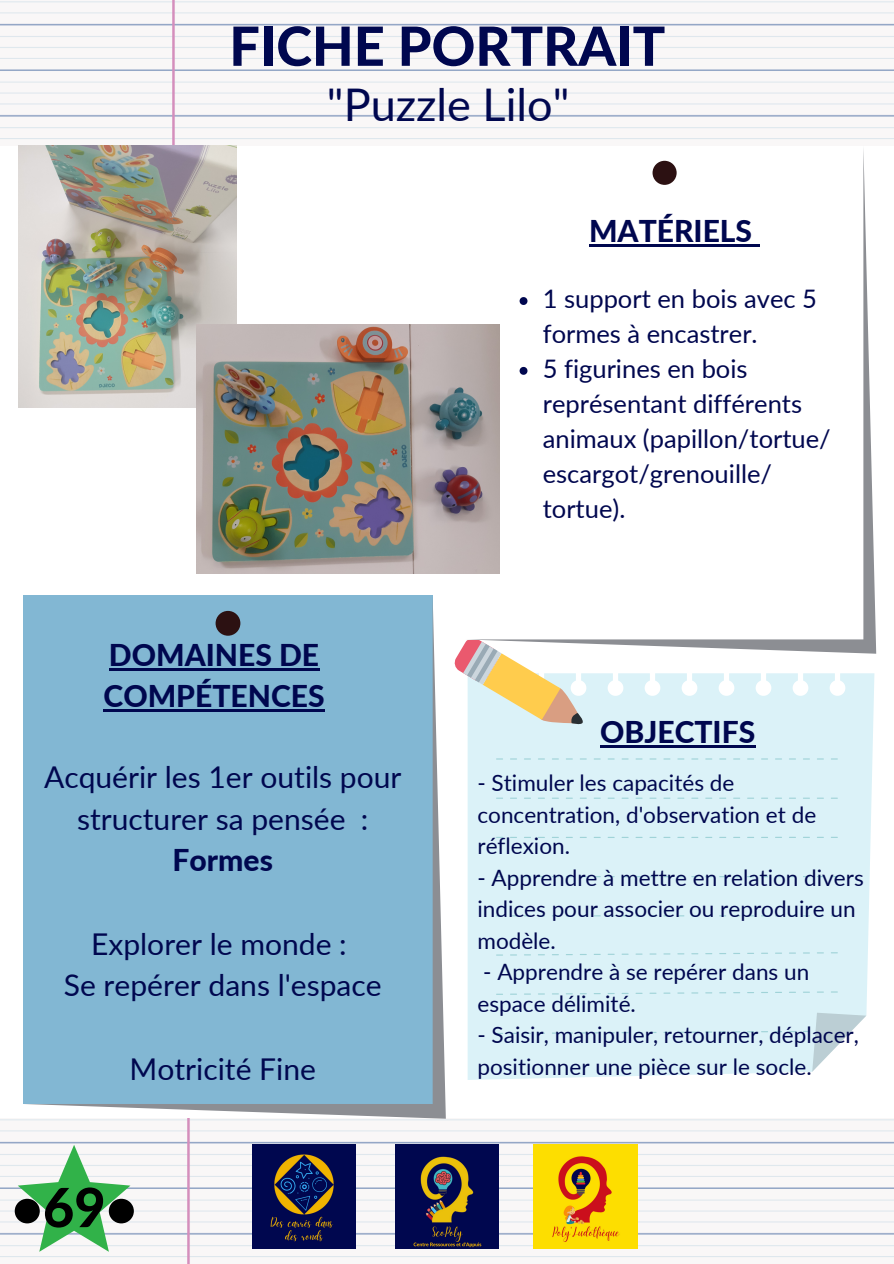
<style>
.page{position:relative;width:894px;height:1264px;background:#fff}
.page>*{position:absolute;margin:0;border:0;box-sizing:border-box;transform-origin:0 0}
.t1{font:800 54px "Lato";color:#00074f}
.t2{font:800 54px "Lato";color:#000}
.t3{font:45px "Lato";color:#00074f}
.t4{font:30px/41.7px "Lato";color:#00074f;text-align:center}
.t5{font:800 30px/41.7px "Lato";color:#00074f}
.t6{font:25.5px/35px "Lato";color:#00074f}
.t7{font:22.5px/31.5px "Lato";color:#00074f}
</style>
<div class="page">
<img style="left:0;top:1118px;width:893px;height:145px">
<div style="left:467px;top:673px;width:407px;height:406px;background:#dbf2f8"></div>
<svg style="left:496px;top:758px;width:341px;height:1px"></svg>
<svg style="left:496px;top:797px;width:341px;height:1px"></svg>
<svg style="left:496px;top:836px;width:341px;height:2px"></svg>
<svg style="left:496px;top:876px;width:341px;height:1px"></svg>
<svg style="left:496px;top:915px;width:341px;height:1px"></svg>
<svg style="left:496px;top:952px;width:341px;height:3px"></svg>
<svg style="left:496px;top:991px;width:341px;height:3px"></svg>
<svg style="left:496px;top:1012px;width:370px;height:59px;background:#daf0f5"></svg>
<img style="left:0;top:0;width:893px;height:145px">
<img style="left:395px;top:1144px;width:103px;height:104px">
<img style="left:252px;top:1144px;width:104px;height:104px">
<img style="left:533px;top:1144px;width:104px;height:104px">
<svg style="left:18px;top:1144px;width:112px;height:107px"></svg>
<hr style="left:600px;top:745px;width:155px;height:2px;background:#00074f">
<svg style="left:454px;top:643px;width:131px;height:89px"></svg>
<svg style="left:465px;top:149px;width:410px;height:504px"></svg>
<div style="left:23px;top:595px;width:422px;height:523px;background:#82b7d3"></div>
<img style="left:18px;top:146px;width:218px;height:261px">
<img style="left:196px;top:324px;width:303px;height:249px">
<hr style="left:109px;top:668px;width:210px;height:2px;background:#00074f">
<hr style="left:103px;top:709px;width:221px;height:3px;background:#00074f">
<hr style="left:589px;top:244px;width:163px;height:2px;background:#00074f">
<svg style="left:752px;top:244px;width:7px;height:2px"></svg>
<svg style="left:519px;top:297px;width:8px;height:8px"></svg>
<svg style="left:519px;top:367px;width:8px;height:8px"></svg>
<h1 class="t1" style="left:229px;top:12px;width:437px">FICHE PORTRAIT</h1>
<h2 class="t3" style="left:327px;top:77px;width:244px">"Puzzle Lilo"</h2>
<h3 class="t5" style="left:589px;top:209px;width:165px">MATÉRIELS</h3>
<h3 class="t5" style="left:103px;top:633px;width:222px">DOMAINES DE<br>COMPÉTENCES</h3>
<h3 class="t4" style="left:44px;top:755px;width:359px">Acquérir les 1er outils pour structurer sa pensée :</h3>
<h3 class="t5" style="left:172px;top:838px;width:102px">Formes</h3>
<h3 class="t4" style="left:64px;top:922px;width:319px">Explorer le monde :<br>Se repérer dans l'espace</h3>
<h3 class="t4" style="left:129px;top:1047px;width:188px">Motricité Fine</h3>
<h1 class="t2" style="left:12px;top:1173px;width:127px">•69•</h1>
<p class="t6" style="left:542px;top:281px;width:289px">1 support en bois avec 5 formes à encastrer.<br>5 figurines en bois représentant différents animaux (papillon/tortue/ escargot/grenouille/ tortue).</p>
<h3 class="t5" style="left:600px;top:710px;width:156px">OBJECTIFS</h3>
<p class="t7" style="left:477px;top:766px;width:340px">- Stimuler les capacités de concentration, d'observation et de réflexion.</p>
<p class="t7" style="left:477px;top:861px;width:387px">- Apprendre à mettre en relation divers indices pour associer ou reproduire un modèle.</p>
<p class="t7" style="left:477px;top:955px;width:333px">- Apprendre à se repérer dans un espace délimité.</p>
<p class="t7" style="left:477px;top:1018px;width:383px">- Saisir, manipuler, retourner, déplacer, positionner une pièce sur le socle.</p>
</div>
